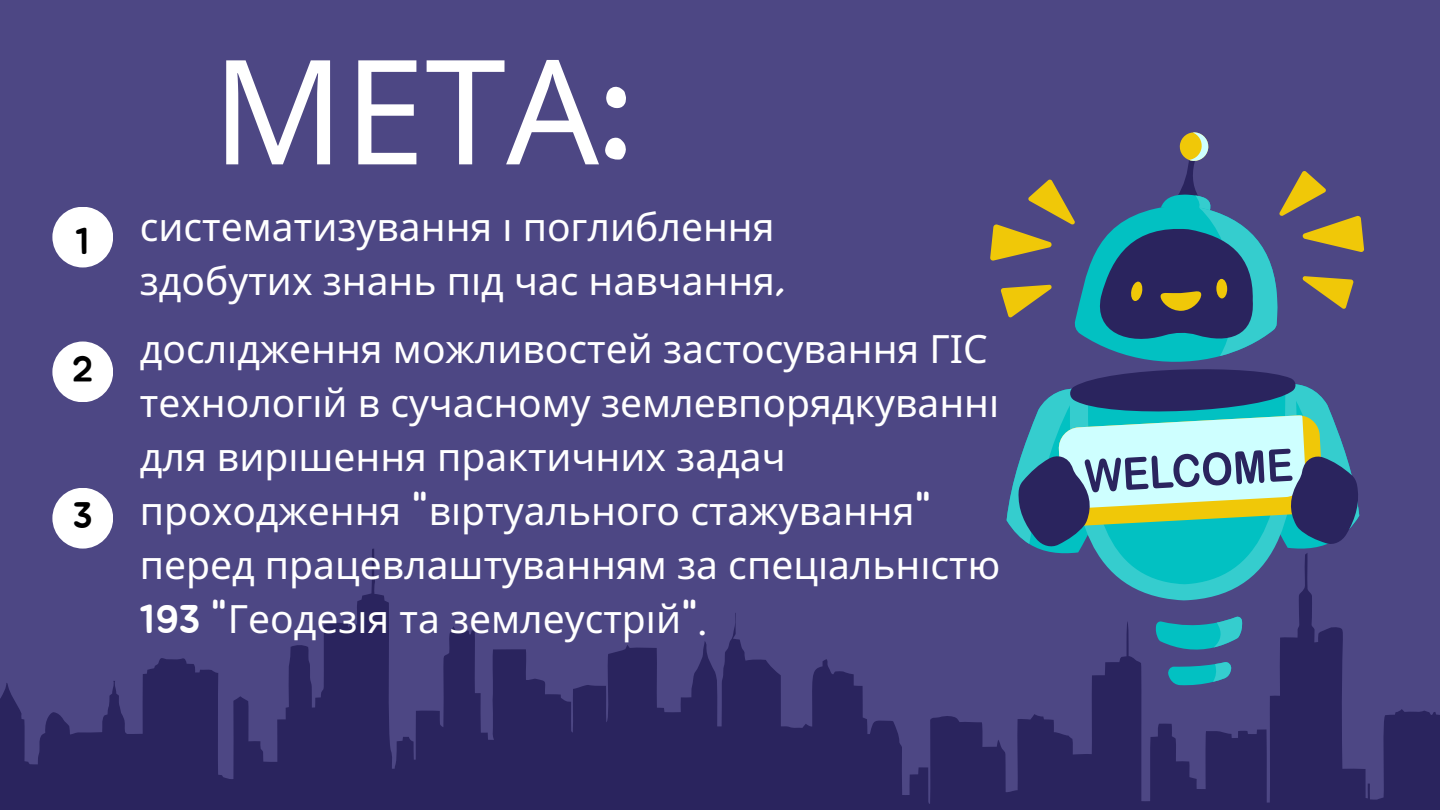
<style>
.page{position:relative;width:1440px;height:810px;background:#4d4784}
.page>*{position:absolute;margin:0;border:0;box-sizing:border-box;transform-origin:0 0}
.t1{font:145.6px "Noto Sans";color:#fff}
.t2{font:39px/54px "Noto Sans";color:#fff}
.t3{font:36px "Jua";color:#000}
.s1{font-family:"Bobby Jones"}
.s2{font-family:"Jua"}
</style>
<div class="page">
<div style="left:52px;top:207px;width:61px;height:60px;background:#fff;border-radius:50%"></div>
<div style="left:52px;top:342px;width:61px;height:60px;background:#fff;border-radius:50%"></div>
<div style="left:52px;top:488px;width:61px;height:61px;background:#fff;border-radius:50%"></div>
<svg style="left:0;top:549px;width:1440px;height:261px"></svg>
<svg style="left:1068px;top:584px;width:234px;height:16px"></svg>
<svg style="left:1155px;top:616px;width:87px;height:36px"></svg>
<svg style="left:1168px;top:661px;width:64px;height:25px"></svg>
<svg style="left:990px;top:132px;width:382px;height:452px"></svg>
<p class="t3" style="left:75px;top:225px;width:16px">1</p>
<p class="t3" style="left:72px;top:353px;width:23px">2</p>
<p class="t3" style="left:73px;top:500px;width:21px">3</p>
<p class="t1" style="left:212px;top:9px;width:421px">МЕТА<span class="s1">:</span></p>
<h1 class="t2" style="left:140px;top:199px;width:648px">систематизування і поглиблення здобутих знань під час навчання<span class="s2">,</span></h1>
<p class="t2" style="left:140px;top:321px;width:854px">дослідження можливостей застосування ГІС технологі й в сучасному землевпорядкуванні для вирішення практичних задач</p>
<p class="t2" style="left:140px;top:483px;width:862px">проходження <span class="s2">"</span>ві ртуального стажування<span class="s2">" </span>перед працевлаштуванням за спеціальністю<br><span class="s2">193 "</span>Геодезія та землеустрі й<span class="s2">".</span></p>
</div>
